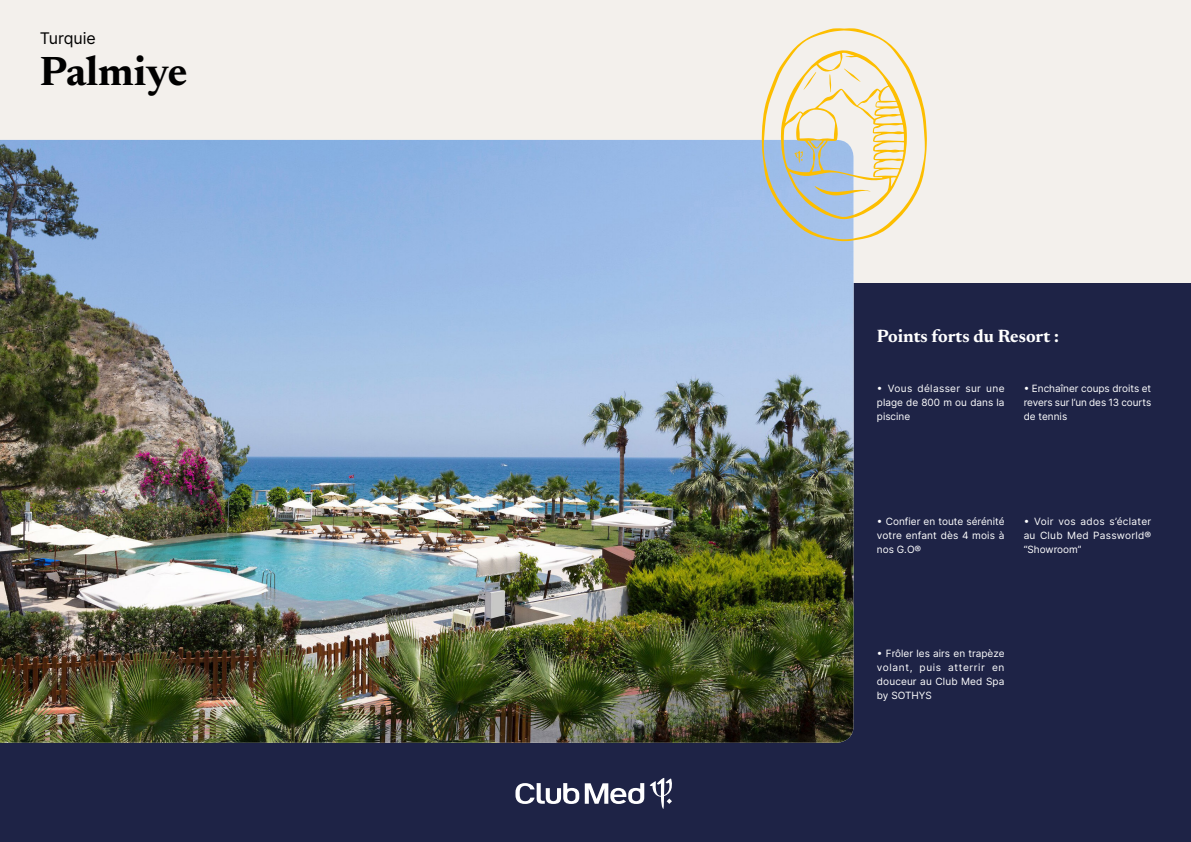
<style>
.page{position:relative;width:1191px;height:842px;background:#f3f0ec}
.page>*{position:absolute;margin:0;border:0;box-sizing:border-box;transform-origin:0 0}
.t1{font:700 41.5px "Newsreader 24 pt";color:#000}
.t2{font:700 18px "Newsreader 24 pt";color:#fff}
.t3{font:16px "Inter";color:#000}
.t4{font:10px/14px "Inter";color:#fff;text-align:justify}
</style>
<div class="page">
<div style="left:0;top:283px;width:1191px;height:559px;background:#1e2346"></div>
<img style="left:0;top:140px;width:853px;height:603px">
<svg style="left:762px;top:28px;width:165px;height:213px"></svg>
<svg style="left:515px;top:778px;width:157px;height:31px"></svg>
<h3 class="t3" style="left:40px;top:26px;width:58px">Turquie</h3>
<h1 class="t1" style="left:40px;top:41px;width:149px">Palmiye</h1>
<h2 class="t2" style="left:877px;top:323px;width:183px">Points forts du Resort :</h2>
<p class="t4" style="left:877px;top:381px;width:129px">• Vous délasser sur une plage de 800 m ou dans la piscine</p>
<p class="t4" style="left:1023px;top:381px;width:129px">• Enchaîner coups droits et revers sur l’un des 13 courts de tennis</p>
<p class="t4" style="left:877px;top:514px;width:129px">• Confier en toute sérénité votre enfant dès 4 mois à nos G.O®</p>
<p class="t4" style="left:1023px;top:514px;width:129px">• Voir vos ados s’éclater au Club Med Passworld® “Showroom”</p>
<p class="t4" style="left:877px;top:647px;width:129px">• Frôler les airs en trapèze volant, puis atterrir en douceur au Club Med Spa by SOTHYS</p>
</div>
